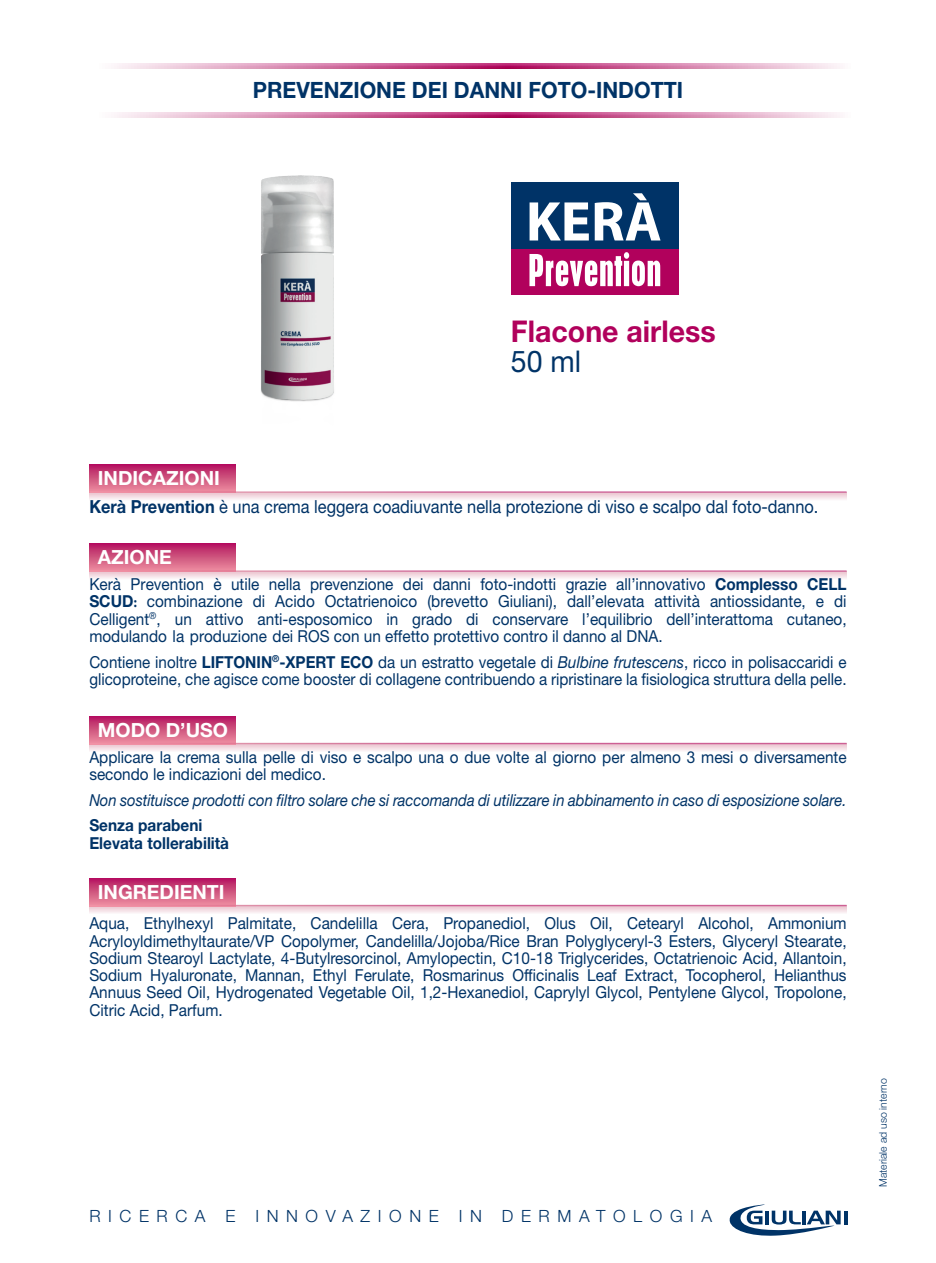
<style>
.page{position:relative;width:936px;height:1263px;background:#fff}
.page>*{position:absolute;margin:0;border:0;box-sizing:border-box;transform-origin:0 0}
.t1{font:700 30px "Helvetica Neue LT Std";color:#b1015c;scale:.95 1}
.t2{font:30px "Helvetica Neue LT Std";color:#003367;scale:.95 1}
.t3{font:700 22.5px "Helvetica Neue LT Std";color:#003367;scale:.95 1}
.t4{font:700 19.5px "Helvetica Neue LT Std";color:#fff}
.t5{font:18px "Helvetica Neue LT Std";color:#003367;scale:.91 1}
.t6{font:300 16.8px "Helvetica Neue LT Std";letter-spacing:.45em;color:#003367}
.t7{font:16.5px/17.2px "Helvetica Neue LT Std";color:#003367;text-align:justify;scale:.93 1}
.t8{font:16.5px/17.2px "Helvetica Neue LT Std";color:#003367;scale:.92 1}
.t9{font:italic 16.5px "Helvetica Neue LT Std";letter-spacing:-.005em;color:#003367;scale:.9 1}
.t10{font:700 16.5px "Helvetica Neue LT Std";color:#003367;scale:.93 1}
.t11{font:300 10.5px "Helvetica Neue LT Std";color:#003367}
.s1{font-weight:700}
.s2{font-family:"Minion Pro";font-weight:700}
.s3{font-style:italic}
</style>
<div class="page">
<div style="left:84px;top:112px;width:768px;height:7px;background:#b1015c;opacity:.35"></div>
<div style="left:84px;top:63px;width:768px;height:7px;background:#b1015c;opacity:.35"></div>
<svg style="left:844px;top:1211px;width:3px;height:13px"></svg>
<svg style="left:729px;top:1204px;width:111px;height:32px"></svg>
<img style="left:184px;top:112px;width:216px;height:290px">
<div style="left:511px;top:182px;width:167px;height:67px;background:#003367"></div>
<svg style="left:529px;top:202px;width:59px;height:38px"></svg>
<svg style="left:594px;top:193px;width:66px;height:47px"></svg>
<div style="left:511px;top:249px;width:167px;height:45px;background:#b1015c"></div>
<svg style="left:529px;top:252px;width:131px;height:34px"></svg>
<svg style="left:89px;top:572px;width:757px;height:7px;background:#f3dee4"></svg>
<svg style="left:89px;top:544px;width:147px;height:26px;background:#cf517e"></svg>
<svg style="left:89px;top:493px;width:757px;height:7px;background:#f3dee4"></svg>
<svg style="left:89px;top:465px;width:147px;height:26px;background:#cf517e"></svg>
<svg style="left:89px;top:744px;width:757px;height:7px;background:#f1d6de"></svg>
<div style="left:89px;top:716px;width:147px;height:28px;background:linear-gradient(to bottom,#b4175f,#eb8c9e)"></div>
<hr style="left:89px;top:743px;width:757px;height:1px;background:#fff">
<svg style="left:89px;top:906px;width:757px;height:7px;background:#f1d5de"></svg>
<div style="left:89px;top:878px;width:147px;height:28px;background:linear-gradient(to bottom,#b4175f,#eb8c9e)"></div>
<hr style="left:89px;top:905px;width:757px;height:1px;background:#fff">
<p class="t3" style="left:253px;top:76px;width:454px">PREVENZIONE DEI DANNI FOTO-INDOTTI</p>
<p class="t1" style="left:511px;top:313px;width:217px">Flacone airless</p>
<p class="t2" style="left:511px;top:343px;width:75px">50 ml</p>
<p class="t4" style="left:98px;top:466px;width:123px">INDICAZIONI</p>
<p class="t5" style="left:89px;top:496px;width:802px"><span class="s1">Kerà Prevention</span> è una crema leggera coadiuvante nella protezione di viso e scalpo dal foto-danno.</p>
<p class="t4" style="left:98px;top:545px;width:76px">AZIONE</p>
<p class="t7" style="left:89px;top:575px;width:815px">Kerà Prevention è utile nella prevenzione dei danni foto-indotti grazie all’innovativo <span class="s1">Complesso CELL SCUD</span><span class="s2">:</span> combinazione di Acido Octatrienoico (brevetto Giuliani), dall’elevata attività antiossidante, e di Celligent<sup>®</sup>, un attivo anti-esposomico in grado di conservare l’equilibrio dell’interattoma cutaneo, modulando la produzione dei ROS con un effetto protettivo contro il danno al DNA.</p>
<p class="t8" style="left:89px;top:653px;width:824px">Contiene inoltre <span class="s1">LIFTONIN</span><sup>®</sup><span class="s1">-XPERT ECO</span> da un estratto vegetale di <span class="s3">Bulbine frutescens</span>, ricco in polisaccaridi e glicoproteine, che agisce come booster di collagene contribuendo a ripristinare la fisiologica struttura della pelle.</p>
<p class="t4" style="left:98px;top:718px;width:132px">MODO D’USO</p>
<p class="t7" style="left:89px;top:748px;width:815px">Applicare la crema sulla pelle di viso e scalpo una o due volte al giorno per almeno 3 mesi o diversamente secondo le indicazioni del medico.</p>
<p class="t9" style="left:89px;top:790px;width:842px">Non sostituisce prodotti con filtro solare che si raccomanda di utilizzare in abbinamento in caso di esposizione solare.</p>
<p class="t10" style="left:89px;top:815px;width:123px">Senza parabeni</p>
<p class="t10" style="left:89px;top:832px;width:152px">Elevata tollerabilità</p>
<p class="t4" style="left:98px;top:880px;width:128px">INGREDIENTI</p>
<p class="t7" style="left:89px;top:915px;width:815px">Aqua, Ethylhexyl Palmitate, Candelilla Cera, Propanediol, Olus Oil, Cetearyl Alcohol, Ammonium Acryloyldimethyltaurate/VP Copolymer, Candelilla/Jojoba/Rice Bran Polyglyceryl-3 Esters, Glyceryl Stearate, Sodium Stearoyl Lactylate, 4-Butylresorcinol, Amylopectin, C10-18 Triglycerides, Octatrienoic Acid, Allantoin, Sodium Hyaluronate, Mannan, Ethyl Ferulate, Rosmarinus Officinalis Leaf Extract, Tocopherol, Helianthus Annuus Seed Oil, Hydrogenated Vegetable Oil, 1,2-Hexanediol, Caprylyl Glycol, Pentylene Glycol, Tropolone, Citric Acid, Parfum.</p>
<p class="t6" style="left:89px;top:1206px;width:624px">RICERCA E INNOVAZIONE IN DERMATOLOGIA</p>
<p class="t11" style="left:876px;top:1187px;width:110px;rotate:-90deg">Materiale ad uso interno</p>
</div>
